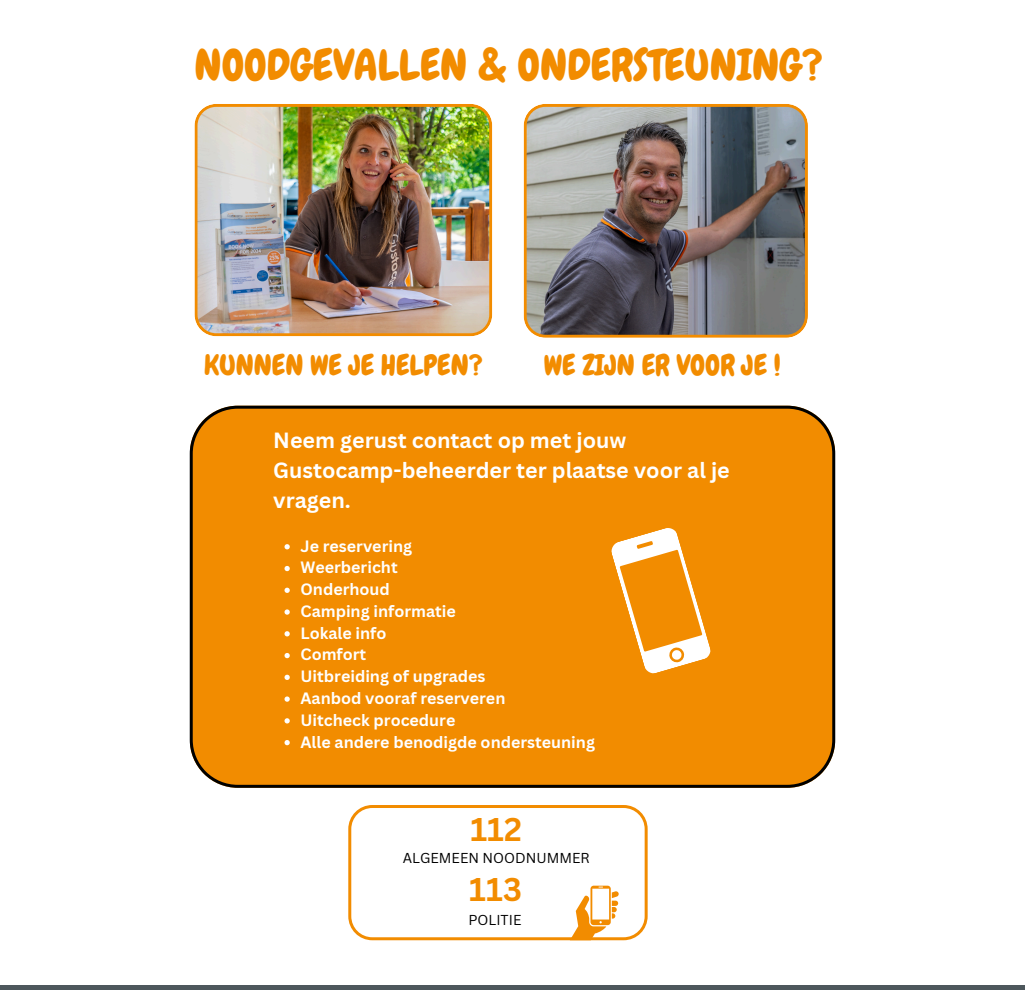
<style>
.page{position:relative;width:1025px;height:995px;background:#fff}
.page>*{position:absolute;margin:0;border:0;box-sizing:border-box;transform-origin:0 0}
.t1{font:43px "Chewy";color:#f28c00}
.t2{font:700 32px "Canva Sans";color:#f28c00}
.t3{font:28.6px "Chewy";color:#f28c00}
.t4{font:700 21.4px/30px "Canva Sans";color:#fff}
.t5{font:700 16px "Canva Sans";color:#fff}
.t6{font:14px "Canva Sans";color:#000}
</style>
<div class="page">
<img style="left:194px;top:104px;width:298px;height:232px">
<div style="left:190px;top:405px;width:645px;height:382px;background:#f28c00"></div>
<svg style="left:609px;top:525px;width:103px;height:150px"></svg>
<img style="left:523px;top:104px;width:285px;height:234px">
<svg style="left:348px;top:805px;width:299px;height:135px"></svg>
<svg style="left:284px;top:544px;width:6px;height:5px"></svg>
<svg style="left:284px;top:566px;width:6px;height:5px"></svg>
<svg style="left:284px;top:587px;width:6px;height:6px"></svg>
<svg style="left:284px;top:609px;width:6px;height:5px"></svg>
<svg style="left:284px;top:631px;width:6px;height:5px"></svg>
<svg style="left:284px;top:653px;width:6px;height:5px"></svg>
<svg style="left:284px;top:674px;width:6px;height:6px"></svg>
<svg style="left:284px;top:696px;width:6px;height:5px"></svg>
<svg style="left:284px;top:718px;width:6px;height:5px"></svg>
<svg style="left:284px;top:740px;width:6px;height:5px"></svg>
<div style="left:0;top:984px;width:1024px;height:5px;background:#4d575c"></div>
<h1 class="t1" style="left:194px;top:37px;width:630px">NOODGEVALLEN &amp; ONDERSTEUNING?</h1>
<p class="t3" style="left:204px;top:347px;width:280px">KUNNEN WE JE HELPEN?</p>
<h2 class="t3" style="left:544px;top:347px;width:238px">WE ZIJN ER VOOR JE !</h2>
<h3 class="t4" style="left:273px;top:425px;width:458px">Neem gerust contact op met jouw<br>Gustocamp-beheerder ter plaatse voor al je vragen.</h3>
<p class="t5" style="left:300px;top:534px;width:113px">Je reservering</p>
<p class="t5" style="left:300px;top:556px;width:99px">Weerbericht</p>
<p class="t5" style="left:300px;top:578px;width:91px">Onderhoud</p>
<p class="t5" style="left:300px;top:600px;width:157px">Camping informatie</p>
<p class="t5" style="left:300px;top:621px;width:88px">Lokale info</p>
<p class="t5" style="left:300px;top:643px;width:67px">Comfort</p>
<p class="t5" style="left:300px;top:665px;width:187px">Uitbreiding of upgrades</p>
<p class="t5" style="left:300px;top:687px;width:206px">Aanbod vooraf reserveren</p>
<p class="t5" style="left:300px;top:708px;width:156px">Uitcheck procedure</p>
<p class="t5" style="left:300px;top:730px;width:296px">Alle andere benodigde ondersteuning</p>
<p class="t2" style="left:470px;top:806px;width:53px">112</p>
<p class="t2" style="left:469px;top:866px;width:54px">113</p>
<h3 class="t6" style="left:403px;top:847px;width:188px">ALGEMEEN NOODNUMMER</h3>
<h4 class="t6" style="left:468px;top:910px;width:54px">POLITIE</h4>
</div>
